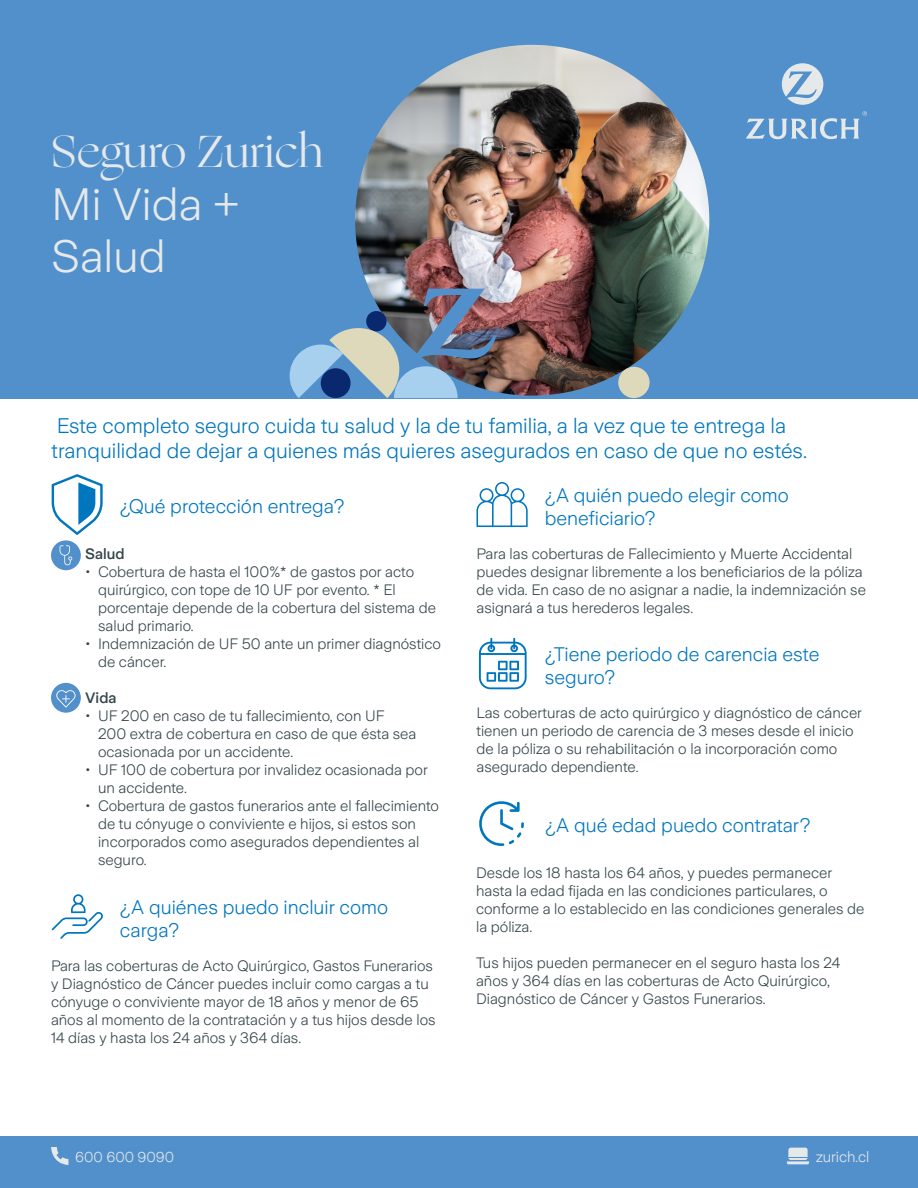
<style>
.page{position:relative;width:918px;height:1188px;background:#fff}
.page>*{position:absolute;margin:0;border:0;box-sizing:border-box;transform-origin:0 0}
.t1{font:45px "Ogg";color:#e6e9ea}
.t2{font:300 45px/52.5px "Zurich Sans";color:#e6e9ea}
.t3{font:300 21px/25.2px "Zurich Sans";color:#0076be}
.t4{font:300 19.5px/23.4px "Zurich Sans";color:#0076be}
.t5{font:300 15px/18px "Zurich Sans";color:#344549}
.t6{font:300 15px "Zurich Sans";color:#e6e9ea}
.t7{font:500 15px "Zurich Sans";color:#344549}
.t8{font:300 14.25px "Zurich Sans";color:#e6e9ea}
</style>
<div class="page">
<div style="left:0;top:0;width:918px;height:398px;background:#5290cc"></div>
<img style="left:355px;top:45px;width:354px;height:351px">
<div style="left:618px;top:367px;width:32px;height:31px;background:#dfd9bb;border-radius:50%"></div>
<img style="left:289px;top:289px;width:207px;height:109px">
<svg style="left:782px;top:63px;width:41px;height:42px"></svg>
<svg style="left:746px;top:111px;width:121px;height:28px"></svg>
<div style="left:0;top:1137px;width:918px;height:51px;background:#5290cc"></div>
<div style="left:788px;top:1148px;width:20px;height:12px;background:#e6e9ea;border-radius:2px"></div>
<svg style="left:787px;top:1157px;width:22px;height:7px"></svg>
<svg style="left:51px;top:1147px;width:17px;height:18px"></svg>
<svg style="left:52px;top:474px;width:51px;height:61px"></svg>
<svg style="left:479px;top:638px;width:48px;height:51px"></svg>
<svg style="left:476px;top:482px;width:52px;height:45px"></svg>
<svg style="left:52px;top:894px;width:51px;height:45px"></svg>
<div style="left:51px;top:683px;width:30px;height:30px;background:#5290cc;border-radius:50%"></div>
<svg style="left:56px;top:690px;width:20px;height:18px"></svg>
<div style="left:51px;top:540px;width:30px;height:30px;background:#5290cc;border-radius:50%"></div>
<svg style="left:60px;top:545px;width:12px;height:20px"></svg>
<svg style="left:479px;top:801px;width:45px;height:45px"></svg>
<h1 class="t1" style="left:51px;top:122px;width:274px">Seguro Zurich</h1>
<h1 class="t2" style="left:51px;top:178px;width:190px">Mi Vida +<br>Salud</h1>
<p class="t3" style="left:52px;top:413px;width:757px">Este completo seguro cuida tu salud y la de tu familia, a la vez que te entrega la tranquilidad de dejar a quienes más quieres asegurados en caso de que no estés.</p>
<p class="t4" style="left:120px;top:495px;width:226px">¿Qué protección entrega?</p>
<p class="t7" style="left:85px;top:546px;width:41px">Salud</p>
<p class="t5" style="left:98px;top:563px;width:340px;text-indent:-13px">• Cobertura de hasta el 100%* de gastos por acto quirúrgico, con tope de 10 UF por evento. * El porcentaje depende de la cobertura del sistema de salud primario.</p>
<p class="t5" style="left:98px;top:635px;width:345px;text-indent:-13px">• Indemnización de UF 50 ante un primer diagnóstico de cáncer.</p>
<p class="t7" style="left:85px;top:690px;width:33px">Vida</p>
<p class="t5" style="left:98px;top:707px;width:320px;text-indent:-13px">• UF 200 en caso de tu fallecimiento, con UF<br>200 extra de cobertura en caso de que ésta sea ocasionada por un accidente.</p>
<p class="t5" style="left:98px;top:761px;width:331px;text-indent:-13px">• UF 100 de cobertura por invalidez ocasionada por un accidente.</p>
<p class="t5" style="left:98px;top:797px;width:343px;text-indent:-13px">• Cobertura de gastos funerarios ante el fallecimiento de tu cónyuge o conviviente e hijos, si estos son incorporados como asegurados dependientes al seguro.</p>
<p class="t4" style="left:120px;top:895px;width:270px">¿A quiénes puedo incluir como carga?</p>
<p class="t5" style="left:51px;top:957px;width:386px">Para las coberturas de Acto Quirúrgico, Gastos Funerarios y Diagnóstico de Cáncer puedes incluir como cargas a tu cónyuge o conviviente mayor de 18 años y menor de 65 años al momento de la contratación y a tus hijos desde los 14 días y hasta los 24 años y 364 días.</p>
<p class="t4" style="left:545px;top:483px;width:246px">¿A quién puedo elegir como beneficiario?</p>
<p class="t5" style="left:476px;top:545px;width:391px">Para las coberturas de Fallecimiento y Muerte Accidental puedes designar libremente a los beneficiarios de la póliza de vida. En caso de no asignar a nadie, la indemnización se asignará a tus herederos legales.</p>
<p class="t4" style="left:545px;top:642px;width:276px">¿Tiene periodo de carencia este seguro?</p>
<p class="t5" style="left:476px;top:704px;width:387px">Las coberturas de acto quirúrgico y diagnóstico de cáncer tienen un periodo de carencia de 3 meses desde el inicio de la póliza o su rehabilitación o la incorporación como asegurado dependiente.</p>
<p class="t4" style="left:545px;top:814px;width:267px">¿A qué edad puedo contratar?</p>
<p class="t5" style="left:476px;top:864px;width:390px">Desde los 18 hasta los 64 años, y puedes permanecer hasta la edad fijada en las condiciones particulares, o conforme a lo establecido en las condiciones generales de la póliza.</p>
<p class="t5" style="left:476px;top:954px;width:366px">Tus hijos pueden permanecer en el seguro hasta los 24 años y 364 días en las coberturas de Acto Quirúrgico,<br>Diagnóstico de Cáncer y Gastos Funerarios.</p>
<p class="t8" style="left:75px;top:1150px;width:101px">600 600 9090</p>
<p class="t6" style="left:816px;top:1149px;width:55px">zurich.cl</p>
</div>
